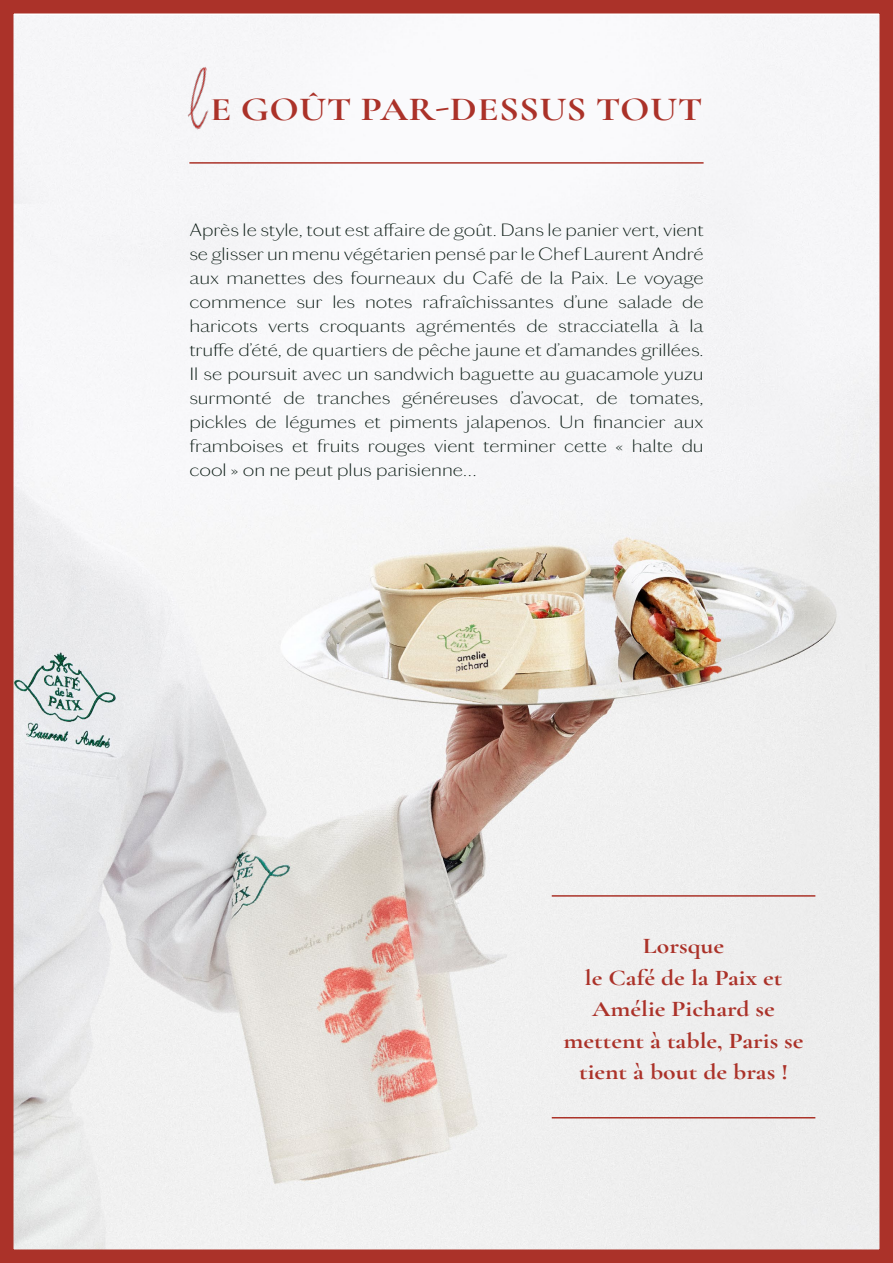
<style>
.page{position:relative;width:893px;height:1263px;background:#fff}
.page>*{position:absolute;margin:0;border:0;box-sizing:border-box;transform-origin:0 0}
.t1{font:700 33.75px "Cormorant Garamond";letter-spacing:.01em;color:#ab3229;scale:1.14 1}
.t2{font:700 22.5px/31.5px "Cormorant Garamond";color:#ab3229;text-align:center;scale:1.14 1}
.t3{font:100 18px/24px "Chiswick Sans Text";color:#0a1a13;text-align:justify;scale:1.14 1}
</style>
<div class="page">
<img style="left:15px;top:15px;width:863px;height:1233px">
<div style="left:0;top:0;width:893px;height:1263px;border:14px solid #ab3229"></div>
<hr style="left:189px;top:162px;width:515px;height:2px;background:#ab3329">
<hr style="left:552px;top:1117px;width:263px;height:1px;background:#ab3329">
<hr style="left:552px;top:895px;width:263px;height:2px;background:#ab3329">
<img style="left:174px;top:67px;width:51px;height:64px">
<h1 class="t1" style="left:210px;top:89px;width:433px">E GOÛT PAR-DESSUS TOUT</h1>
<p class="t3" style="left:189px;top:217px;width:453px">Après le style, tout est affaire de goût. Dans le panier vert, vient se glisser un menu végétarien pensé par le Chef Laurent André aux manettes des fourneaux du Café de la Paix. Le voyage commence sur les notes rafraîchissantes d’une salade de haricots verts croquants agrémentés de stracciatella à la truffe d’été, de quartiers de pêche jaune et d’amandes grillées.<br>Il se poursuit avec un sandwich baguette au guacamole yuzu surmonté de tranches généreuses d’avocat, de tomates, pickles de légumes et piments jalapenos. Un financier aux framboises et fruits rouges vient terminer cette « halte du cool » on ne peut plus parisienne…</p>
<p class="t2" style="left:563px;top:930px;width:212px">Lorsque<br>le Café de la Paix et<br>Amélie Pichard se mettent à table, Paris se tient à bout de bras !</p>
</div>
